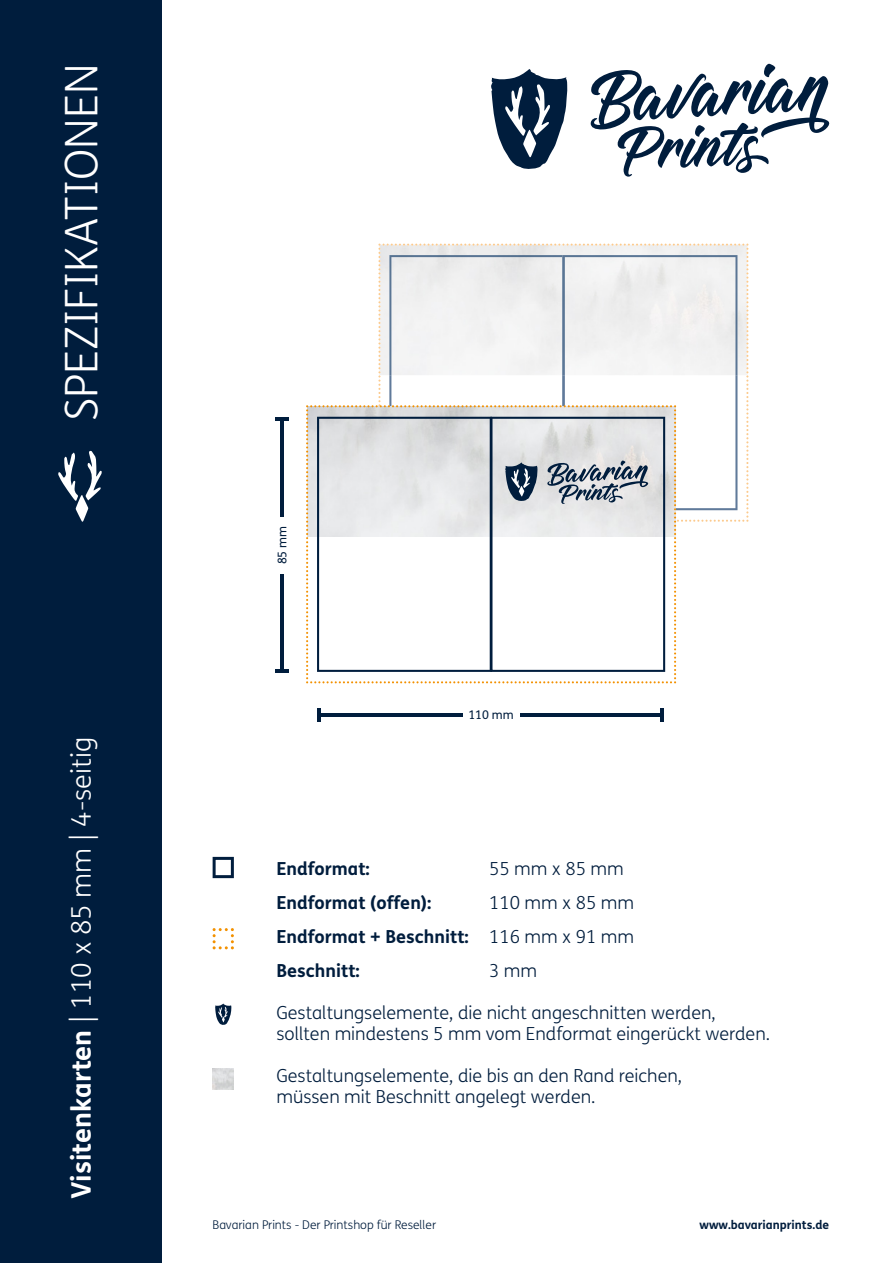
<style>
.page{position:relative;width:893px;height:1263px;background:#fff}
.page>*{position:absolute;margin:0;border:0;box-sizing:border-box;transform-origin:0 0}
.t1{font:300 45px "FS Me";color:#fff}
.t2{font:300 27px "FS Me";color:#fff}
.t3{font:300 18px/21px "FS Me";color:#001d3d}
.t4{font:700 18px/34px "FS Me";color:#001d3d;text-align:justify}
.t5{font:300 12px "FS Me";color:#001d3d}
.t6{font:700 12px "FS Me";color:#001d3d}
.t7{font:12px "FS Me";color:#001d3d}
.s1{font-weight:700}
.s2{font-weight:300}
</style>
<div class="page">
<div style="left:0;top:0;width:162px;height:1263px;background:#001d3d"></div>
<svg style="left:58px;top:451px;width:44px;height:71px"></svg>
<svg style="left:590px;top:64px;width:240px;height:113px"></svg>
<svg style="left:491px;top:69px;width:76px;height:100px"></svg>
<hr style="left:280px;top:419px;width:3px;height:252px;background:#001d3d">
<hr style="left:275px;top:417px;width:14px;height:3px;background:#001d3d">
<hr style="left:275px;top:670px;width:14px;height:3px;background:#001d3d">
<hr style="left:319px;top:713px;width:343px;height:3px;background:#001d3d">
<svg style="left:660px;top:708px;width:3px;height:13px"></svg>
<svg style="left:317px;top:708px;width:3px;height:13px"></svg>
<div style="left:271px;top:517px;width:22px;height:56px;background:#fff"></div>
<div style="left:463px;top:704px;width:56px;height:22px;background:#fff"></div>
<svg style="left:306px;top:244px;width:442px;height:439px"></svg>
<img style="left:213px;top:1068px;width:21px;height:22px">
<svg style="left:215px;top:1003px;width:16px;height:22px"></svg>
<svg style="left:213px;top:857px;width:21px;height:21px"></svg>
<svg style="left:213px;top:928px;width:21px;height:21px"></svg>
<h1 class="t1" style="left:51px;top:421px;width:359px;rotate:-90deg">SPEZIFIKATIONEN</h1>
<h2 class="t2" style="left:63px;top:1199px;width:463px;rotate:-90deg"><span class="s1">Visitenkarten</span> | 110 x 85 mm | 4-seitig</h2>
<p class="t7" style="left:274px;top:564px;width:40px;rotate:-90deg">85 mm</p>
<p class="t7" style="left:468px;top:707px;width:47px">110 mm</p>
<p class="t4" style="left:276px;top:850px;width:95px">Endformat:</p>
<p class="t3" style="left:489px;top:857px;width:136px">55 mm x 85 mm</p>
<p class="t4" style="left:276px;top:884px;width:157px">Endformat (offen):</p>
<p class="t4" style="left:276px;top:884px;width:359px;text-indent:213px"><span class="s2">110 mm x 85 mm </span>Endformat + Beschnitt: <span class="s2">116 mm x 91 mm </span>Beschnitt:</p>
<p class="t3" style="left:489px;top:960px;width:50px">3 mm</p>
<p class="t3" style="left:276px;top:1002px;width:495px">Gestaltungselemente, die nicht angeschnitten werden, sollten mindestens 5 mm vom Endformat eingerückt werden.</p>
<p class="t3" style="left:276px;top:1065px;width:407px">Gestaltungselemente, die bis an den Rand reichen, müssen mit Beschnitt angelegt werden.</p>
<p class="t5" style="left:213px;top:1217px;width:225px">Bavarian Prints - Der Printshop für Reseller</p>
<p class="t6" style="left:700px;top:1216px;width:131px">www.bavarianprints.de</p>
</div>
